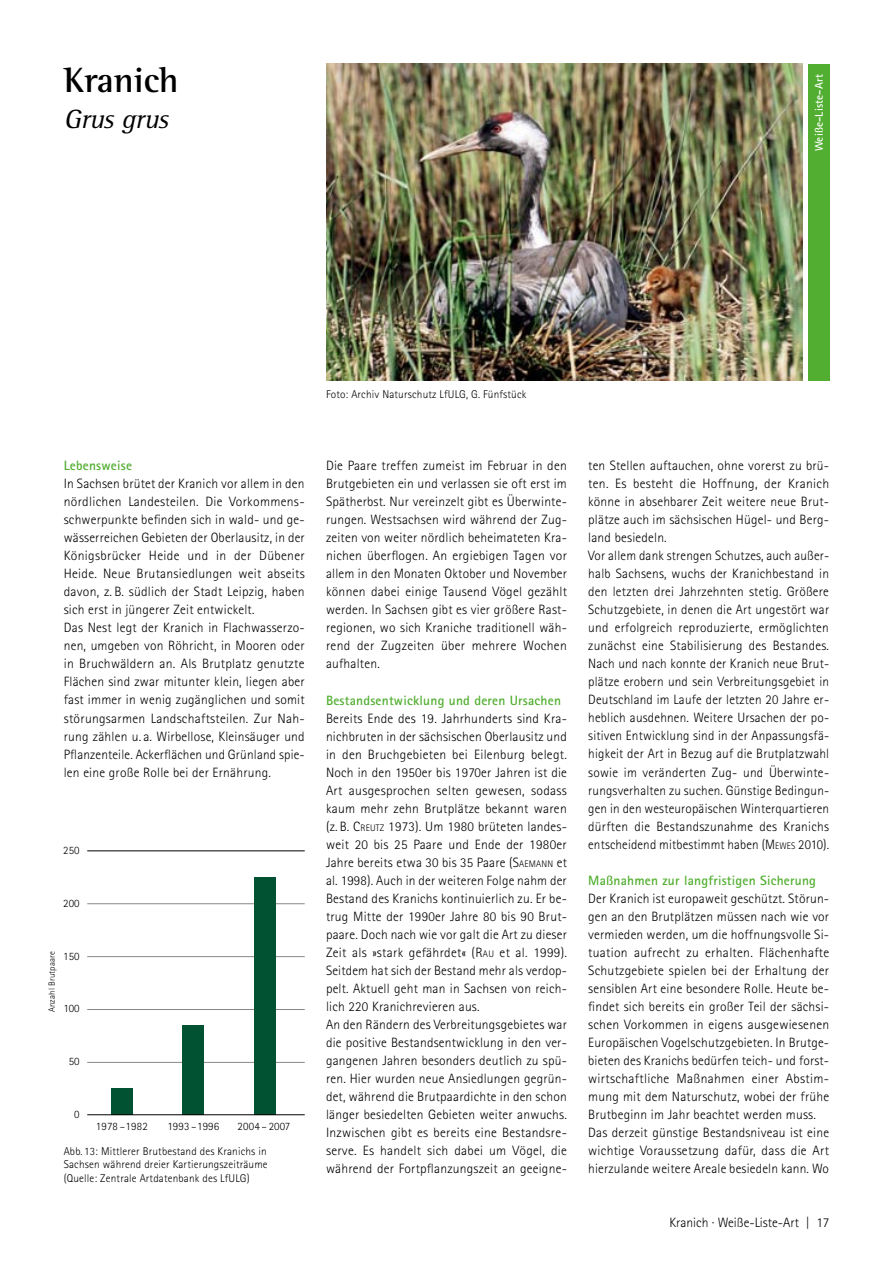
<style>
.page{position:relative;width:893px;height:1263px;background:#fff}
.page>*{position:absolute;margin:0;border:0;box-sizing:border-box;transform-origin:0 0}
.t1{font:700 36px "Rotis Semi Serif";color:#000}
.t2{font:italic 27px "Rotis Semi Serif";color:#000}
.t3{font:300 13.5px/18px "Rotis Sans Serif";letter-spacing:.015em;color:#000}
.t4{font:700 13.5px "Rotis Sans Serif";letter-spacing:.015em;color:#51ae30}
.t5{font:300 11.25px/13.5px "Rotis Sans Serif";letter-spacing:.015em;color:#000;text-align:justify}
.t6{font:700 11.25px "Rotis Sans Serif";letter-spacing:.015em;color:#fff}
.t7{font:300 9px "Rotis Sans Serif";letter-spacing:.015em;color:#000}
.s1{font-style:inherit}
.s2{font-size:9.45px}
</style>
<div class="page">
<div style="left:808px;top:64px;width:21px;height:316px;background:#51ae30"></div>
<img style="left:326px;top:64px;width:476px;height:316px">
<hr style="left:87px;top:903px;width:218px;height:1px;background:#878786">
<hr style="left:87px;top:956px;width:218px;height:1px;background:#878786">
<hr style="left:87px;top:1009px;width:218px;height:1px;background:#878786">
<hr style="left:87px;top:1062px;width:218px;height:1px;background:#878786">
<div style="left:254px;top:877px;width:21px;height:237px;background:#005232"></div>
<div style="left:183px;top:1025px;width:21px;height:89px;background:#005232"></div>
<div style="left:111px;top:1088px;width:22px;height:26px;background:#005232"></div>
<hr style="left:87px;top:850px;width:218px;height:1px;background:#000">
<hr style="left:87px;top:1114px;width:218px;height:1px;background:#000">
<h1 class="t1" style="left:64px;top:59px;width:116px">Kranich</h1>
<h2 class="t2" style="left:64px;top:104px;width:112px">Grusgrus</h2>
<p class="t6" style="left:812px;top:151px;width:78px;rotate:-90deg">Weiße-Liste-Art</p>
<p class="t5" style="left:326px;top:388px;width:202px">Foto: Archiv Naturschutz LfULG, G. Fünfstück</p>
<p class="t4" style="left:64px;top:457px;width:70px">Lebensweise</p>
<p class="t3" style="left:64px;top:475px;width:243px">In Sachsen brütet der Kranich vor allem in den nördlichen Landesteilen. Die Vorkommens&shy;schwerpunkte befinden sich in wald- und ge&shy;wässerreichen Gebieten der Oberlausitz, in der Königsbrücker Heide und in der Dübener Heide. Neue Brutansiedlungen weit abseits davon, z. B. südlich der Stadt Leipzig, haben sich erst in jüngerer Zeit entwickelt.<br>Das Nest legt der Kranich in Flachwasserzo&shy;nen, umgeben von Röhricht, in Mooren oder in Bruchwäldern an. Als Brutplatz genutzte Flächen sind zwar mitunter klein, liegen aber fast immer in wenig zugänglichen und somit störungsarmen Landschaftsteilen. Zur Nah&shy;rung zählen u. a. Wirbellose, Kleinsäuger und Pflanzenteile. Ackerflächen und Grünland spie&shy;len eine große Rolle bei der Ernährung.</p>
<p class="t5" style="left:63px;top:844px;width:18px">250</p>
<p class="t5" style="left:63px;top:896px;width:18px">200</p>
<p class="t7" style="left:46px;top:1012px;width:63px;rotate:-90deg">Anzahl Brutpaare</p>
<p class="t5" style="left:63px;top:949px;width:18px">150</p>
<p class="t5" style="left:64px;top:1002px;width:18px">100</p>
<p class="t5" style="left:69px;top:1054px;width:12px">50</p>
<p class="t5" style="left:74px;top:1107px;width:7px">0</p>
<p class="t5" style="left:64px;top:1144px;width:205px">Abb. 13: Mittlerer Brutbestand des Kranichs in Sachsen während dreier Kartierungszeiträume (Quelle: Zentrale Artdatenbank des LfULG)</p>
<p class="t5" style="left:96px;top:1120px;width:53px">1978 –1982</p>
<p class="t5" style="left:167px;top:1120px;width:53px">1993 –1996</p>
<p class="t5" style="left:238px;top:1120px;width:54px">2004 – 2007</p>
<p class="t3" style="left:326px;top:457px;width:243px;text-align:justify">Die Paare treffen zumeist im Februar in den Brutgebieten ein und verlassen sie oft erst im Spätherbst. Nur vereinzelt gibt es Überwinte&shy;rungen. Westsachsen wird während der Zug&shy;zeiten von weiter nördlich beheimateten Kra&shy;nichen überflogen. An ergiebigen Tagen vor allem in den Monaten Oktober und November können dabei einige Tausend Vögel gezählt werden. In Sachsen gibt es vier größere Rast&shy;regionen, wo sich Kraniche traditionell wäh&shy;rend der Zugzeiten über mehrere Wochen aufhalten.</p>
<p class="t4" style="left:326px;top:691px;width:236px">Bestandsentwicklung und deren Ursachen</p>
<p class="t3" style="left:326px;top:709px;width:243px">Bereits Ende des 19. Jahrhunderts sind Kra&shy;nichbruten in der sächsischen Oberlausitz und in den Bruchgebieten bei Eilenburg belegt.<br>Noch in den 1950er bis 1970er Jahren ist die Art ausgesprochen selten gewesen, sodass kaum mehr zehn Brutplätze bekannt waren (z. B. <span class="s1">C</span><span class="s2">REUTZ</span> 1973). Um 1980 brüteten landes&shy;weit 20 bis 25 Paare und Ende der 1980er Jahre bereits etwa 30 bis 35 Paare (<span class="s1">S</span><span class="s2">AEMANN</span> et al. 1998). Auch in der weiteren Folge nahm der Bestand des Kranichs kontinuierlich zu. Er be&shy;trug Mitte der 1990er Jahre 80 bis 90 Brut&shy;paare. Doch nach wie vor galt die Art zu dieser Zeit als »stark gefährdet« (<span class="s1">R</span><span class="s2">AU</span> et al. 1999).<br>Seitdem hat sich der Bestand mehr als verdop&shy;pelt. Aktuell geht man in Sachsen von reich&shy;lich 220 Kranichrevieren aus.<br>An den Rändern des Verbreitungsgebietes war die positive Bestandsentwicklung in den ver&shy;gangenen Jahren besonders deutlich zu spü&shy;ren. Hier wurden neue Ansiedlungen gegrün&shy;det, während die Brutpaardichte in den schon länger besiedelten Gebieten weiter anwuchs.<br>Inzwischen gibt es bereits eine Bestandsre&shy;serve. Es handelt sich dabei um Vögel, die während der Fortpflanzungszeit an geeigne-</p>
<p class="t3" style="left:588px;top:457px;width:242px">ten Stellen auftauchen, ohne vorerst zu brü&shy;ten. Es besteht die Hoffnung, der Kranich könne in absehbarer Zeit weitere neue Brut&shy;plätze auch im sächsischen Hügel- und Berg&shy;land besiedeln.<br>Vor allem dank strengen Schutzes, auch außer&shy;halb Sachsens, wuchs der Kranichbestand in den letzten drei Jahrzehnten stetig. Größere Schutzgebiete, in denen die Art ungestört war und erfolgreich reproduzierte, ermöglichten zunächst eine Stabilisierung des Bestandes.<br>Nach und nach konnte der Kranich neue Brut&shy;plätze erobern und sein Verbreitungsgebiet in Deutschland im Laufe der letzten 20 Jahre er&shy;heblich ausdehnen. Weitere Ursachen der po&shy;sitiven Entwicklung sind in der Anpassungsfä&shy;higkeit der Art in Bezug auf die Brutplatzwahl sowie im veränderten Zug- und Überwinte&shy;rungsverhalten zu suchen. Günstige Bedingun&shy;gen in den westeuropäischen Winterquartieren dürften die Bestandszunahme des Kranichs entscheidend mitbestimmt haben (<span class="s1">M</span> <span class="s2">EWES</span> 2010).</p>
<p class="t4" style="left:588px;top:871px;width:229px">Maßnahmen zur langfristigen Sicherung</p>
<p class="t3" style="left:588px;top:889px;width:243px">Der Kranich ist europaweit geschützt. Störun&shy;gen an den Brutplätzen müssen nach wie vor vermieden werden, um die hoffnungsvolle Si&shy;tuation aufrecht zu erhalten. Flächenhafte Schutzgebiete spielen bei der Erhaltung der sensiblen Art eine besondere Rolle. Heute be&shy;findet sich bereits ein großer Teil der sächsi&shy;schen Vorkommen in eigens ausgewiesenen Europäischen Vogelschutzgebieten. In Brutge&shy;bieten des Kranichs bedürfen teich- und forst&shy;wirtschaftliche Maßnahmen einer Abstim&shy;mung mit dem Naturschutz, wobei der frühe Brutbeginn im Jahr beachtet werden muss.<br>Das derzeit günstige Bestandsniveau ist eine wichtige Voraussetzung dafür, dass die Art hierzulande weitere Areale besiedeln kann. Wo</p>
<p class="t3" style="left:669px;top:1213px;width:161px">Kranich · Weiße-Liste-Art | 17</p>
</div>
